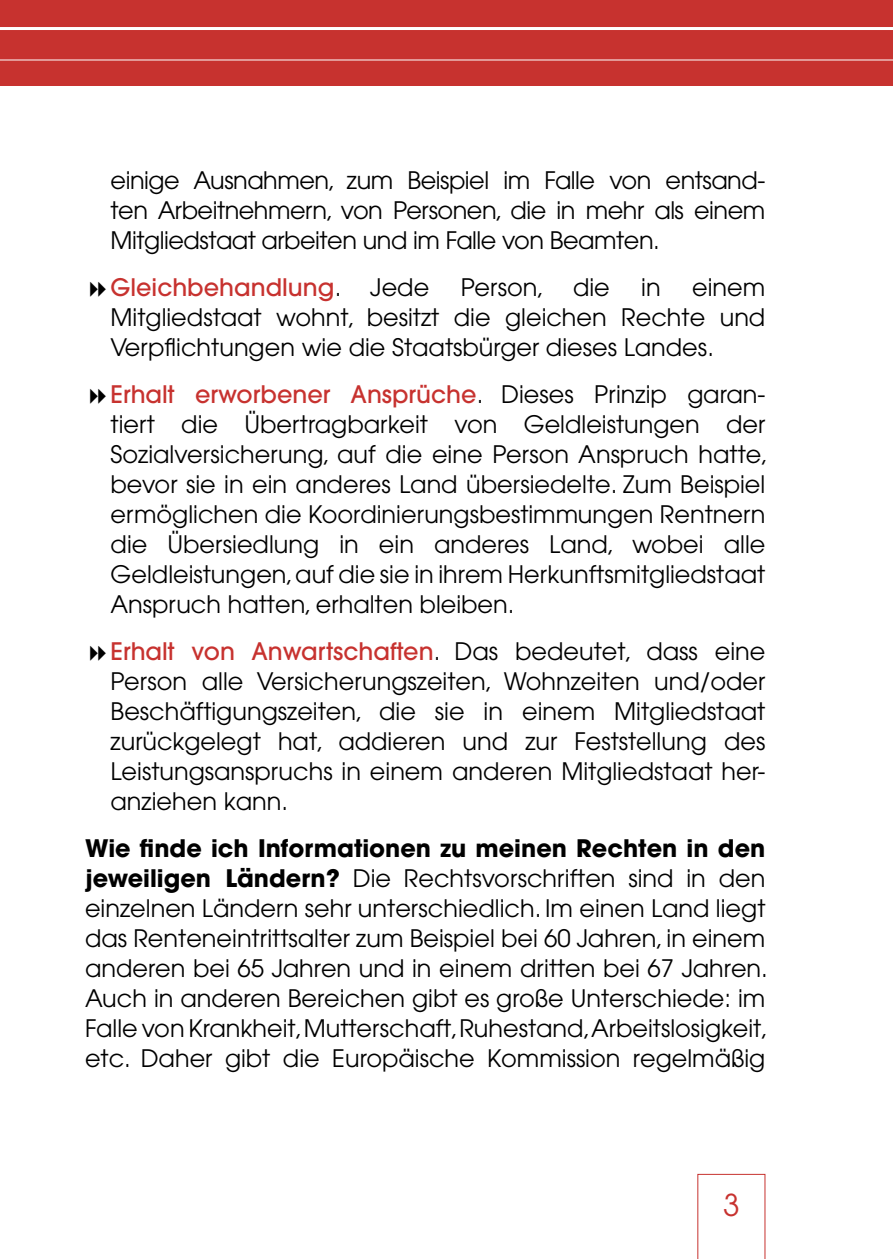
<style>
.page{position:relative;width:893px;height:1259px;background:#fff}
.page>*{position:absolute;margin:0;border:0;box-sizing:border-box;transform-origin:0 0}
.t1{font:30px "Avant Garde";color:#c7322f}
.t2{font:24px/30px "Avant Garde";color:#000;text-align:justify}
.t3{font:500 24px "Avant Garde";color:#c7322f}
.s1{font-weight:400;color:#000}
.s2{font-weight:500;color:#c7322f}
.s3{font-weight:700}
</style>
<div class="page">
<div style="left:0;top:0;width:893px;height:85px;background:#c7322f"></div>
<svg style="left:697px;top:1174px;width:68px;height:85px"></svg>
<hr style="left:0;top:27px;width:893px;height:3px;background:#fff">
<hr style="left:0;top:59px;width:893px;height:1px;background:#fff">
<p class="t2" style="left:111px;top:165px;width:656px">einige Ausnahmen, zum Beispiel im Falle von entsand&shy;ten Arbeitnehmern, von Personen, die in mehr als einem Mitgliedstaat arbeiten und im Falle von Beamten.</p>
<p class="t3" style="left:111px;top:272px;width:320px">Gleichbehandlung<span class="s1">. Jede</span></p>
<p class="t2" style="left:461px;top:272px;width:151px">Person, die</p>
<p class="t2" style="left:641px;top:272px;width:21px">in</p>
<p class="t2" style="left:111px;top:272px;width:656px;text-indent:582px">einem Mitgliedstaat wohnt, besitzt die gleichen Rechte und Verpflichtungen wie die Staatsbürger dieses Landes.</p>
<p class="t2" style="left:111px;top:379px;width:659px"><span class="s2">Erhalt erworbener Ansprüche</span>. Dieses Prinzip garan&shy;tiert die Übertragbarkeit von Geldleistungen der Sozialversicherung, auf die eine Person Anspruch hatte, bevor sie in ein anderes Land übersiedelte. Zum Beispiel ermöglichen die Koordinierungsbestimmungen Rentnern die Übersiedlung in ein anderes Land, wobei alle Geldleistungen, auf die sie in ihrem Herkunftsmitgliedstaat Anspruch hatten, erhalten bleiben.</p>
<p class="t2" style="left:111px;top:636px;width:656px"><span class="s2">Erhalt von Anwartschaften</span>. Das bedeutet, dass eine Person alle Versicherungszeiten, Wohnzeiten und/oder Beschäftigungszeiten, die sie in einem Mitgliedstaat zurückgelegt hat, addieren und zur Feststellung des Leistungsanspruchs in einem anderen Mitgliedstaat her&shy;anziehen kann.</p>
<p class="t2" style="left:85px;top:833px;width:684px"><span class="s3">Wie finde ich Informationen zu meinen Rechten in den jeweiligen Ländern?</span> Die Rechtsvorschriften sind in den einzelnen Ländern sehr unterschiedlich. Im einen Land liegt das Renteneintrittsalter zum Beispiel bei 60 Jahren, in einem anderen bei 65 Jahren und in einem dritten bei 67 Jahren.<br>Auch in anderen Bereichen gibt es große Unterschiede: im Falle von Krankheit,Mutterschaft,Ruhestand,Arbeitslosigkeit, etc. Daher gibt die Europäische Kommission regelmäßig</p>
<p class="t1" style="left:723px;top:1187px;width:18px">3</p>
</div>
